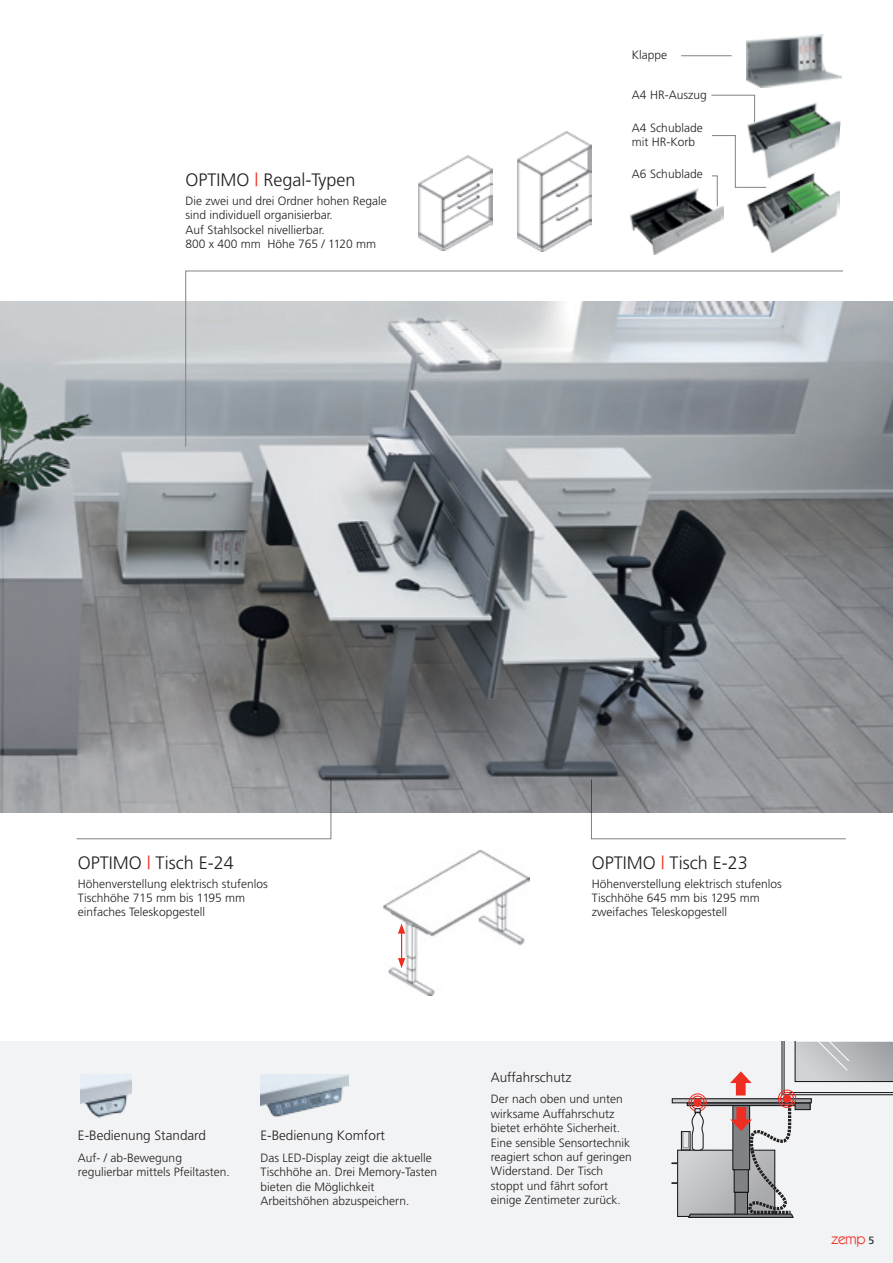
<style>
.page{position:relative;width:893px;height:1263px;background:#fff}
.page>*{position:absolute;margin:0;border:0;box-sizing:border-box;transform-origin:0 0}
.t1{font:300 18px "Frutiger";color:#231f20}
.t2{font:15px "Itc Kabel LT";color:#ee2e22}
.t3{font:300 13.5px "Frutiger LT Std";color:#231f20}
.t4{font:300 12px/14.4px "Frutiger LT Std";color:#231f20}
.s1{color:#ee2e22}
.s2{font-family:"Frutiger";font-size:10.5px;color:#231f20}
</style>
<div class="page">
<div style="left:0;top:1042px;width:893px;height:221px;background:#f2f3f4"></div>
<img style="left:80px;top:1075px;width:52px;height:42px">
<img style="left:261px;top:1075px;width:88px;height:42px">
<svg style="left:674px;top:1100px;width:136px;height:1px"></svg>
<div style="left:672px;top:1098px;width:140px;height:5px;border:1px solid #0e1214"></div>
<div style="left:687px;top:1103px;width:110px;height:3px;border:1px solid #0e1214"></div>
<div style="left:795px;top:1103px;width:15px;height:6px;background:#808285"></div>
<div style="left:795px;top:1103px;width:15px;height:7px;border:1px solid #0e1214"></div>
<svg style="left:730px;top:1071px;width:22px;height:24px"></svg>
<svg style="left:782px;top:1042px;width:111px;height:53px"></svg>
<div style="left:693px;top:1098px;width:9px;height:9px;background:#ee2e22;border-radius:50%"></div>
<div style="left:691px;top:1095px;width:14px;height:14px;border:1px solid #ee2e22;border-radius:50%"></div>
<div style="left:689px;top:1093px;width:18px;height:18px;border:1px solid #ee2e22;border-radius:50%"></div>
<svg style="left:671px;top:1104px;width:128px;height:114px"></svg>
<div style="left:783px;top:1094px;width:8px;height:9px;background:#ee2e22;border-radius:50%"></div>
<div style="left:780px;top:1092px;width:14px;height:14px;border:1px solid #ee2e22;border-radius:50%"></div>
<div style="left:778px;top:1090px;width:18px;height:18px;border:1px solid #ee2e22;border-radius:50%"></div>
<img style="left:0;top:301px;width:893px;height:511px">
<svg style="left:185px;top:270px;width:659px;height:177px"></svg>
<img style="left:419px;top:155px;width:73px;height:96px">
<img style="left:517px;top:131px;width:74px;height:121px">
<svg style="left:76px;top:779px;width:256px;height:60px"></svg>
<svg style="left:591px;top:779px;width:256px;height:60px"></svg>
<img style="left:630px;top:189px;width:93px;height:66px">
<img style="left:747px;top:183px;width:93px;height:69px">
<img style="left:747px;top:34px;width:95px;height:53px">
<img style="left:747px;top:98px;width:94px;height:85px">
<img style="left:384px;top:849px;width:146px;height:147px">
<svg style="left:398px;top:923px;width:7px;height:45px"></svg>
<svg style="left:711px;top:94px;width:44px;height:29px"></svg>
<hr style="left:681px;top:55px;width:51px;height:1px;background:#808285">
<svg style="left:711px;top:135px;width:56px;height:72px"></svg>
<h1 class="t1" style="left:185px;top:170px;width:172px">OPTIMO <span class="s1">|</span> Regal-Typen</h1>
<p class="t4" style="left:185px;top:194px;width:203px">Die zwei und drei Ordner hohen Regale sind individuell organisierbar.<br>Auf Stahlsockel nivellierbar.<br>800 x 400 mm Höhe 765 / 1120 mm</p>
<p class="t4" style="left:632px;top:48px;width:37px">Klappe</p>
<p class="t4" style="left:632px;top:87px;width:76px">A4 HR-Auszug</p>
<p class="t4" style="left:632px;top:121px;width:72px">A4 Schublade mit HR-Korb</p>
<p class="t4" style="left:632px;top:167px;width:72px">A6 Schublade</p>
<h1 class="t1" style="left:78px;top:852px;width:157px">OPTIMO <span class="s1">|</span> Tisch E-24</h1>
<p class="t4" style="left:78px;top:876px;width:192px">Höhenverstellung elektrisch stufenlos<br>Tischhöhe 715 mm bis 1195 mm einfaches Teleskopgestell</p>
<h1 class="t1" style="left:592px;top:852px;width:157px">OPTIMO <span class="s1">|</span> Tisch E-23</h1>
<p class="t4" style="left:592px;top:876px;width:192px">Höhenverstellung elektrisch stufenlos<br>Tischhöhe 645 mm bis 1295 mm zweifaches Teleskopgestell</p>
<p class="t3" style="left:78px;top:1128px;width:130px">E-Bedienung Standard</p>
<p class="t4" style="left:78px;top:1151px;width:153px">Auf- / ab-Bewegung regulierbar mittels Pfeiltasten.</p>
<p class="t3" style="left:260px;top:1128px;width:126px">E-Bedienung Komfort</p>
<p class="t4" style="left:260px;top:1151px;width:178px">Das LED-Display zeigt die aktuelle<br>Tischhöhe an. Drei Memory-Tasten bieten die Möglichkeit<br>Arbeitshöhen abzuspeichern.</p>
<p class="t3" style="left:491px;top:1069px;width:82px">Auffahrschutz</p>
<p class="t4" style="left:491px;top:1092px;width:143px">Der nach oben und unten wirksame Auffahrschutz bietet erhöhte Sicherheit.<br>Eine sensible Sensortechnik reagiert schon auf geringen<br>Widerstand. Der Tisch stoppt und fährt sofort einige Zentimeter zurück.</p>
<p class="t2" style="left:831px;top:1230px;width:45px">zemp <span class="s2">5</span></p>
</div>
